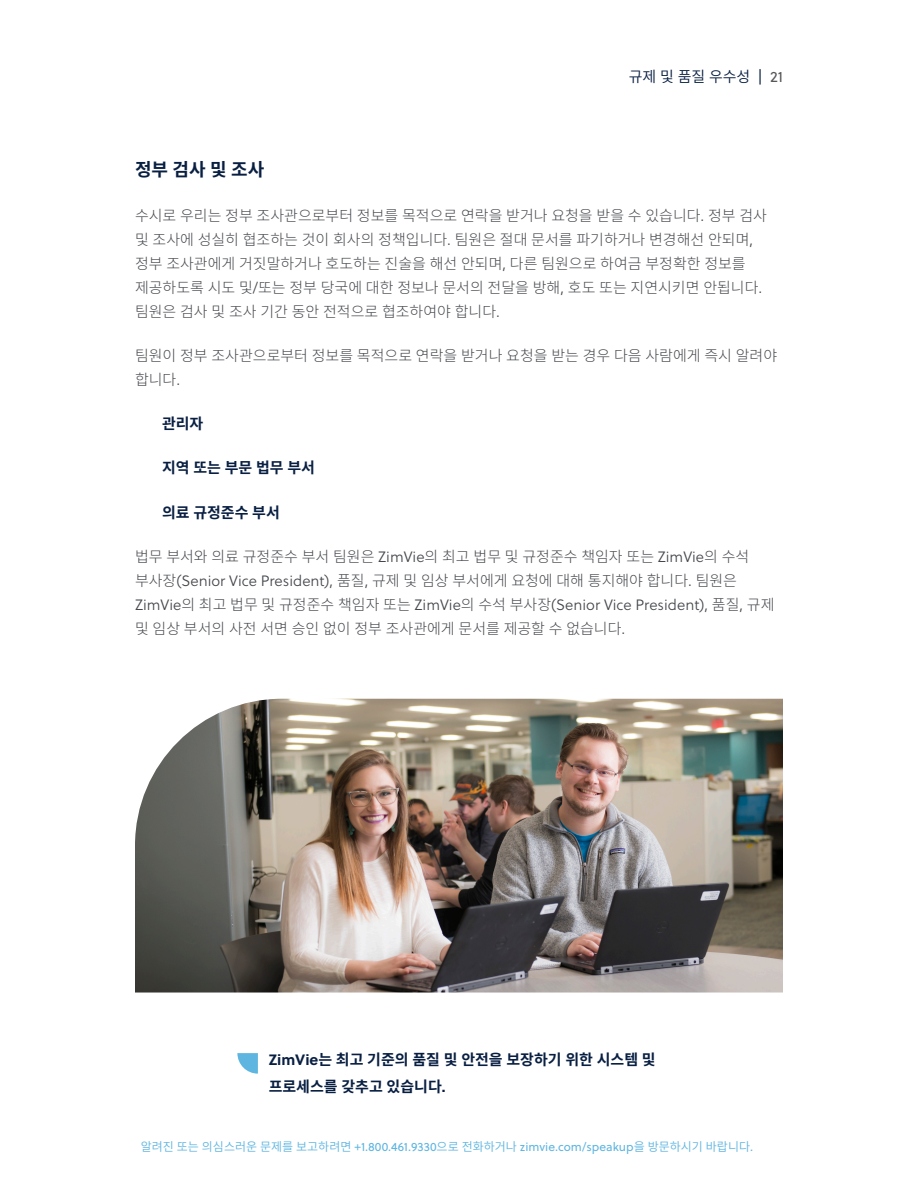
<style>
.page{position:relative;width:918px;height:1188px;background:#fff}
.page>*{position:absolute;margin:0;border:0;box-sizing:border-box;transform-origin:0 0}
.t1{font:700 18px "Noto Sans CJ Kkr";color:#091f42}
.t2{font:300 15px/24px "Noto Sans CJ Kkr";color:#45474c}
.t3{font:700 15px/27px "Noto Sans CJ Kkr";color:#091f42}
.t4{font:600 15px "Noto Sans CJ Kkr";color:#091f42}
.t5{font:600 12px "Noto Sans CJ Kkr";color:#5eb5e0}
.s1{font-family:"Soleil";font-weight:400}
.s2{font-family:"Soleil";font-weight:400;color:#57585a}
.s3{font-family:"Soleil Lt";font-weight:400}
.s4{font-family:"Soleil"}
</style>
<div class="page">
<img style="left:135px;top:699px;width:648px;height:294px">
<svg style="left:237px;top:1053px;width:21px;height:21px"></svg>
<p class="t4" style="left:629px;top:68px;width:156px">규제 및 품질 우수성 <span class="s1">|</span> <span class="s2">21</span></p>
<p class="t1" style="left:135px;top:160px;width:131px">정부 검사 및 조사</p>
<p class="t2" style="left:135px;top:203px;width:634px">수시로 우리는 정부 조사관으로부터 정보를 목적으로 연락을 받거나 요청을 받을 수 있습니다<span class="s3">.</span> 정부 검사 및 조사에 성실히 협조하는 것이 회사의 정책입니다<span class="s3">.</span> 팀원은 절대 문서를 파기하거나 변경해선 안되며<span class="s3">, </span>정부 조사관에게 거짓말하거나 호도하는 진술을 해선 안되며<span class="s3">,</span> 다른 팀원으로 하여금 부정확한 정보를 제공하도록 시도 및<span class="s3">/</span>또는 정부 당국에 대한 정보나 문서의 전달을 방해<span class="s3">,</span> 호도 또는 지연시키면 안됩니다<span class="s3">. </span>팀원은 검사 및 조사 기간 동안 전적으로 협조하여야 합니다<span class="s3">.</span></p>
<p class="t2" style="left:135px;top:344px;width:644px">팀원이 정부 조사관으로부터 정보를 목적으로 연락을 받거나 요청을 받는 경우 다음 사람에게 즉시 알려야 합니다<span class="s3">.</span></p>
<p class="t3" style="left:162px;top:410px;width:43px">관리자</p>
<p class="t3" style="left:162px;top:455px;width:154px">지역 또는 부문 법무 부서</p>
<p class="t3" style="left:162px;top:499px;width:119px">의료 규정준수 부서</p>
<p class="t2" style="left:135px;top:545px;width:641px">법무 부서와 의료 규정준수 부서 팀원은 <span class="s3">ZimVie</span>의 최고 법무 및 규정준수 책임자 또는 <span class="s3">ZimVie</span>의 수석 부사장<span class="s3">(Senior Vice President),</span> 품질<span class="s3">,</span> 규제 및 임상 부서에게 요청에 대해 통지해야 합니다<span class="s3">.</span> 팀원은 <span class="s3">ZimVie</span>의 최고 법무 및 규정준수 책임자 또는 <span class="s3">ZimVie</span>의 수석 부사장<span class="s3">(Senior Vice President),</span> 품질<span class="s3">,</span> 규제 및 임상 부서의 사전 서면 승인 없이 정부 조사관에게 문서를 제공할 수 없습니다<span class="s3">.</span></p>
<p class="t3" style="left:269px;top:1047px;width:389px"><span class="s4">ZimVie</span>는 최고 기준의 품질 및 안전을 보장하기 위한 시스템 및 프로세스를 갖추고 있습니다<span class="s4">.</span></p>
<p class="t5" style="left:141px;top:1140px;width:614px">알려진 또는 의심스러운 문제를 보고하려면 <span class="s1">+1.800.461.9330</span>으로 전화하거나 <span class="s1">zimvie.com/speakup</span>을 방문하시기 바랍니다<span class="s1">.</span></p>
</div>
